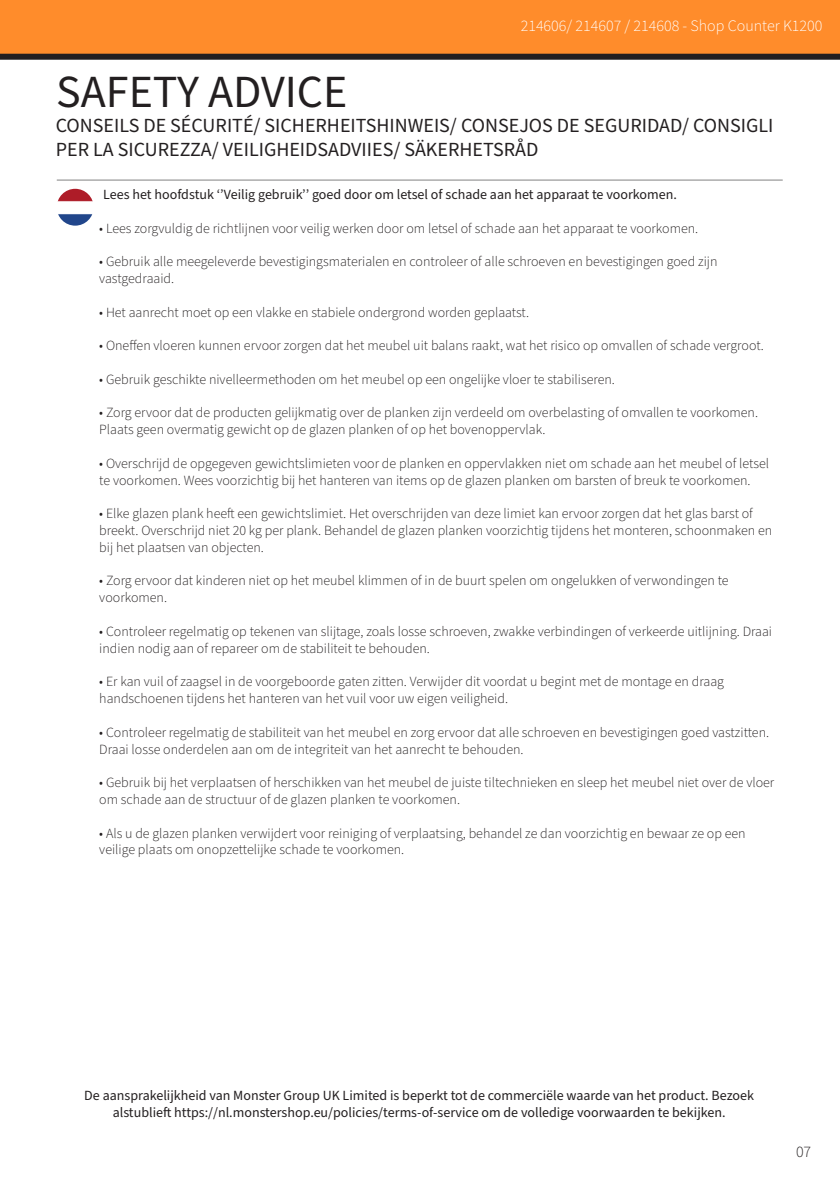
<style>
.page{position:relative;width:840px;height:1191px;background:#fff}
.page>*{position:absolute;margin:0;border:0;box-sizing:border-box;transform-origin:0 0}
.t1{font:46px "Source Sans Pro";color:#231f20}
.t2{font:20px/24px "Source Sans Pro";color:#231f20}
.t3{font:300 16px "Source Sans Pro";color:#fff}
.t4{font:300 16px "Source Sans Pro";color:#231f20}
.t5{font:300 14px/16.8px "Source Sans Pro";color:#231f20}
.t6{font:14px/16.8px "Source Sans Pro";color:#231f20;text-align:center}
</style>
<div class="page">
<div style="left:0;top:0;width:839px;height:57px;background:#ff8c2b"></div>
<div style="left:0;top:54px;width:839px;height:6px;background:#231f20"></div>
<img style="left:57px;top:189px;width:37px;height:37px;border-radius:18px">
<hr style="left:57px;top:180px;width:725px;height:1px;background:#000">
<p class="t3" style="left:520px;top:15px;width:303px">214606/ 214607 / 214608 - Shop Counter K1200</p>
<p class="t1" style="left:56px;top:61px;width:292px">SAFETY ADVICE</p>
<p class="t2" style="left:56px;top:114px;width:718px">CONSEILS DE SÉCURITÉ/ SICHERHEITSHINWEIS/ CONSEJOS DE SEGURIDAD/ CONSIGLI<br>PER LA SICUREZZA/ VEILIGHEIDSADVIIES/ SÄKERHETSRÅD</p>
<p class="t6" style="left:103px;top:186px;width:574px">Lees het hoofdstuk ‘’Veilig gebruik’’ goed door om letsel of schade aan het apparaat te voorkomen.</p>
<p class="t5" style="left:99px;top:220px;width:600px">• Lees zorgvuldig de richtlijnen voor veilig werken door om letsel of schade aan het apparaat te voorkomen.</p>
<p class="t5" style="left:99px;top:253px;width:619px">• Gebruik alle meegeleverde bevestigingsmaterialen en controleer of alle schroeven en bevestigingen goed zijn vastgedraaid.</p>
<p class="t5" style="left:99px;top:304px;width:431px">• Het aanrecht moet op een vlakke en stabiele ondergrond worden geplaatst.</p>
<p class="t5" style="left:99px;top:337px;width:665px">• Oneffen vloeren kunnen ervoor zorgen dat het meubel uit balans raakt, wat het risico op omvallen of schade vergroot.</p>
<p class="t5" style="left:99px;top:371px;width:517px">• Gebruik geschikte nivelleermethoden om het meubel op een ongelijke vloer te stabiliseren.</p>
<p class="t5" style="left:99px;top:405px;width:660px">• Zorg ervoor dat de producten gelijkmatig over de planken zijn verdeeld om overbelasting of omvallen te voorkomen.<br>Plaats geen overmatig gewicht op de glazen planken of op het bovenoppervlak.</p>
<p class="t5" style="left:99px;top:455px;width:671px">• Overschrijd de opgegeven gewichtslimieten voor de planken en oppervlakken niet om schade aan het meubel of letsel te voorkomen. Wees voorzichtig bij het hanteren van items op de glazen planken om barsten of breuk te voorkomen.</p>
<p class="t5" style="left:99px;top:505px;width:674px">• Elke glazen plank heeft een gewichtslimiet. Het overschrijden van deze limiet kan ervoor zorgen dat het glas barst of breekt. Overschrijd niet 20 kg per plank. Behandel de glazen planken voorzichtig tijdens het monteren, schoonmaken en bij het plaatsen van objecten.</p>
<p class="t5" style="left:99px;top:573px;width:630px">• Zorg ervoor dat kinderen niet op het meubel klimmen of in de buurt spelen om ongelukken of verwondingen te voorkomen.</p>
<p class="t5" style="left:99px;top:623px;width:674px">• Controleer regelmatig op tekenen van slijtage, zoals losse schroeven, zwakke verbindingen of verkeerde uitlijning. Draai indien nodig aan of repareer om de stabiliteit te behouden.</p>
<p class="t5" style="left:99px;top:673px;width:625px">• Er kan vuil of zaagsel in de voorgeboorde gaten zitten. Verwijder dit voordat u begint met de montage en draag handschoenen tijdens het hanteren van het vuil voor uw eigen veiligheid.</p>
<p class="t5" style="left:99px;top:724px;width:671px">• Controleer regelmatig de stabiliteit van het meubel en zorg ervoor dat alle schroeven en bevestigingen goed vastzitten.<br>Draai losse onderdelen aan om de integriteit van het aanrecht te behouden.</p>
<p class="t5" style="left:99px;top:774px;width:676px">• Gebruik bij het verplaatsen of herschikken van het meubel de juiste tiltechnieken en sleep het meubel niet over de vloer om schade aan de structuur of de glazen planken te voorkomen.</p>
<p class="t5" style="left:99px;top:825px;width:647px">• Als u de glazen planken verwijdert voor reiniging of verplaatsing, behandel ze dan voorzichtig en bewaar ze op een veilige plaats om onopzettelijke schade te voorkomen.</p>
<p class="t6" style="left:84px;top:1087px;width:670px">De aansprakelijkheid van Monster Group UK Limited is beperkt tot de commerciële waarde van het product. Bezoek alstublieft https://nl.monstershop.eu/policies/terms-of-service om de volledige voorwaarden te bekijken.</p>
<p class="t4" style="left:795px;top:1141px;width:17px">07</p>
</div>
